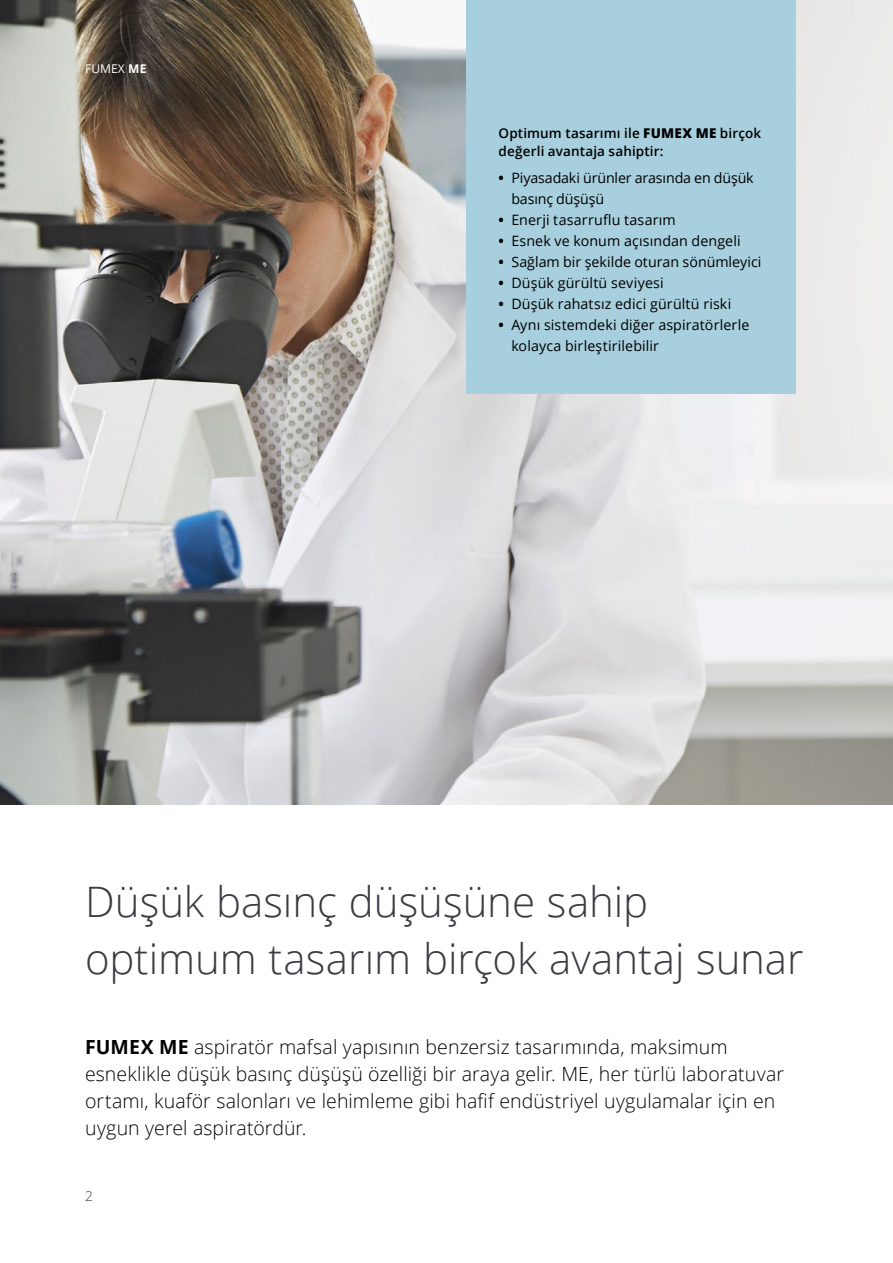
<style>
.page{position:relative;width:893px;height:1263px;background:#fff}
.page>*{position:absolute;margin:0;border:0;box-sizing:border-box;transform-origin:0 0}
.t1{font:300 42px/57px "Open Sans";color:#3b3c43}
.t2{font:300 19.5px/27px "Open Sans";letter-spacing:.005em;color:#000}
.t3{font:14.25px/21px "Open Sans";letter-spacing:.005em;color:#000}
.t4{font:600 13.5px/18px "Open Sans";letter-spacing:.01em;color:#000}
.t5{font:300 13.5px "Open Sans";color:#3b3c43}
.t6{font:12px "Open Sans";letter-spacing:.01em;color:#fff}
.s1{font-weight:700}
.s2{font-weight:800}
</style>
<div class="page">
<img style="left:0;top:0;width:893px;height:805px">
<div style="left:467px;top:0;width:329px;height:393px;background:#a8cfdd"></div>
<p class="t6" style="left:85px;top:60px;width:63px">FUMEX <span class="s1">ME</span></p>
<p class="t4" style="left:499px;top:124px;width:264px">Optimum tasarımı ile <span class="s2">FUMEX ME</span> birçok değerli avantaja sahiptir:</p>
<p class="t3" style="left:511px;top:167px;width:244px;text-indent:-13px"><span class="s1">•</span> Piyasadaki ürünler arasında en düşük basınç düşüşü</p>
<p class="t3" style="left:499px;top:209px;width:179px"><span class="s1">•</span> Enerji tasarruflu tasarım</p>
<p class="t3" style="left:499px;top:230px;width:243px"><span class="s1">•</span> Esnek ve konum açısından dengeli</p>
<p class="t3" style="left:499px;top:251px;width:264px"><span class="s1">•</span> Sağlam bir şekilde oturan sönümleyici</p>
<p class="t3" style="left:499px;top:272px;width:167px"><span class="s1">•</span> Düşük gürültü seviyesi</p>
<p class="t3" style="left:499px;top:293px;width:234px"><span class="s1">•</span> Düşük rahatsız edici gürültü riski</p>
<p class="t3" style="left:511px;top:314px;width:240px;text-indent:-13px"><span class="s1">•</span> Aynı sistemdeki diğer aspiratörlerle kolayca birleştirilebilir</p>
<h1 class="t1" style="left:85px;top:872px;width:720px">Düşük basınç düşüşüne sahip optimum tasarım birçok avantaj sunar</h1>
<p class="t2" style="left:85px;top:1033px;width:700px"><span class="s1">FUMEX ME</span> aspiratör mafsal yapısının benzersiz tasarımında, maksimum esneklikle düşük basınç düşüşü özelliği bir araya gelir. ME, her türlü laboratuvar ortamı, kuaför salonları ve lehimleme gibi hafif endüstriyel uygulamalar için en uygun yerel aspiratördür.</p>
<p class="t5" style="left:85px;top:1187px;width:9px">2</p>
</div>
